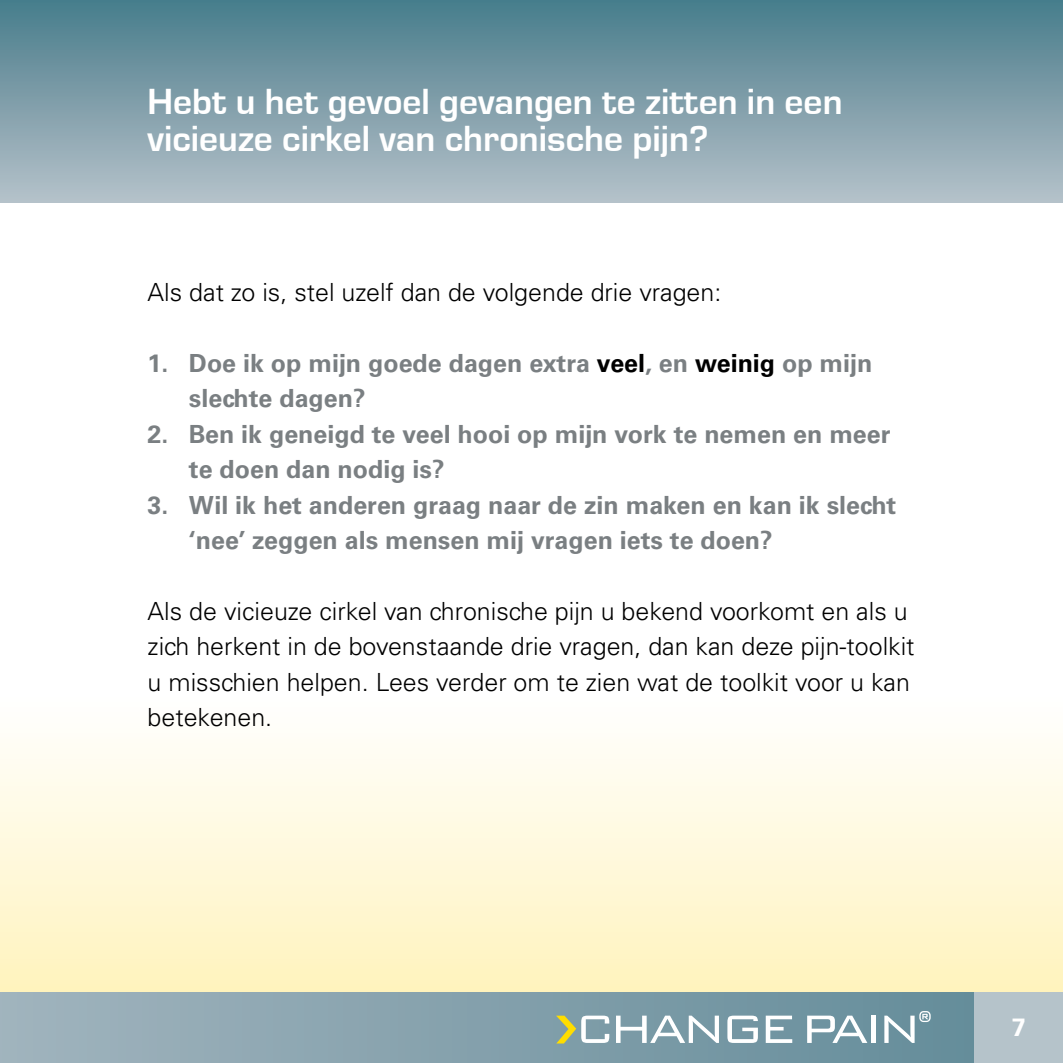
<style>
.page{position:relative;width:1063px;height:1063px;background:#fff}
.page>*{position:absolute;margin:0;border:0;box-sizing:border-box;transform-origin:0 0}
.t1{font:37.5px/37.5px "Eurostile T Bold";color:#fff}
.t2{font:300 25px/35.5px "Univers CE";color:#000}
.t3{font:700 25px/35.5px "Univers CE";color:#7a7f82}
.t4{font:700 25px "Univers CE";color:#fff}
.s1{color:#000}
</style>
<div class="page">
<svg style="left:0;top:743px;width:1063px;height:249px;background:#fff8d9"></svg>
<div style="left:0;top:0;width:1063px;height:202px;background:linear-gradient(to bottom,#477c8b,#b5c0c9)"></div>
<div style="left:0;top:992px;width:987px;height:71px;background:linear-gradient(to right,#a1b4bd,#648c9a)"></div>
<div style="left:974px;top:992px;width:89px;height:71px;background:#b5c3ca"></div>
<svg style="left:616px;top:1016px;width:103px;height:27px"></svg>
<svg style="left:766px;top:1016px;width:26px;height:27px"></svg>
<svg style="left:807px;top:1016px;width:60px;height:27px"></svg>
<hr style="left:871px;top:1016px;width:4px;height:27px;background:#fff">
<svg style="left:556px;top:1016px;width:53px;height:28px"></svg>
<svg style="left:727px;top:1016px;width:31px;height:27px"></svg>
<svg style="left:884px;top:1011px;width:47px;height:32px"></svg>
<h1 class="t1" style="left:148px;top:82px;width:696px">Hebt u het gevoel gevangen te zitten in een vicieuze cirkel van chronische pijn?</h1>
<p class="t2" style="left:148px;top:275px;width:575px">Als dat zo is, stel uzelf dan de volgende drie vragen:</p>
<p class="t3" style="left:189px;top:346px;width:685px;text-indent:-41px">1. Doe ik op mijn goede dagen extra <span class="s1">veel</span>, en <span class="s1">weinig</span> op mijn slechte dagen?</p>
<p class="t3" style="left:189px;top:417px;width:703px;text-indent:-41px">2. Ben ik geneigd te veel hooi op mijn vork te nemen en meer te doen dan nodig is?</p>
<p class="t3" style="left:189px;top:488px;width:709px;text-indent:-41px">3. Wil ik het anderen graag naar de zin maken en kan ik slecht ‘nee’ zeggen als mensen mij vragen iets te doen?</p>
<p class="t2" style="left:148px;top:594px;width:768px">Als de vicieuze cirkel van chronische pijn u bekend voorkomt en als u zich herkent in de bovenstaande drie vragen, dan kan deze pijn-toolkit u misschien helpen. Lees verder om te zien wat de toolkit voor u kan betekenen.</p>
<p class="t4" style="left:1012px;top:1012px;width:15px">7</p>
</div>
